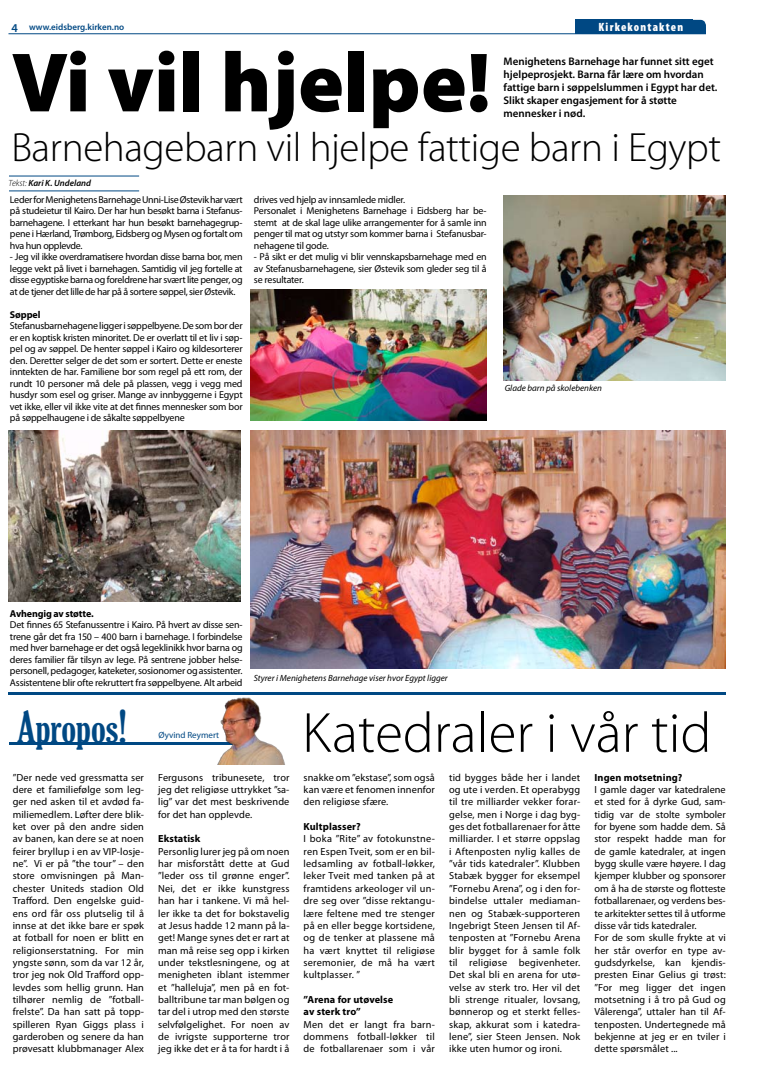
<style>
.page{position:relative;width:757px;height:1066px;background:#fff}
.page>*{position:absolute;margin:0;border:0;box-sizing:border-box;transform-origin:0 0}
.t1{font:900 85px "Myriad Pro";color:#000}
.t2{font:300 57px "Myriad Pro";color:#000}
.t3{font:extra-condensed 43px "Gloucester";color:#004883}
.t4{font:300 41px "Myriad Pro";letter-spacing:-.01em;color:#000}
.t5{font:900 condensed 12px "Myriad Pro";letter-spacing:.1em;color:#fff}
.t6{font:600 11px/13px "Myriad Pro";color:#000}
.t7{font:10.3px/12.4px "Myriad Pro";letter-spacing:.01em;color:#000;text-align:justify}
.t8{font:700 10.3px/12.4px "Myriad Pro";letter-spacing:.01em;color:#000}
.t9{font:10px/11.5px "Myriad Pro";letter-spacing:-.02em;color:#000;text-align:justify}
.t10{font:700 10px "Myriad Pro";letter-spacing:-.015em;color:#000}
.t11{font:italic 9px "Myriad Pro";color:#000}
.t12{font:600 9px "Myriad Pro";color:#004883}
.t13{font:italic 600 9px "Myriad Pro";color:#000}
.t14{font:9px "Myriad Pro";color:#004883}
.s1{font-size:12px}
.s2{font-weight:300}
</style>
<div class="page">
<div style="left:576px;top:20px;width:117px;height:14px;background:#004883"></div>
<div style="left:576px;top:20px;width:130px;height:14px;background:#004883;border-radius:6px"></div>
<div style="left:576px;top:27px;width:130px;height:7px;background:#004883"></div>
<hr style="left:8px;top:34px;width:698px;height:1px;background:#004883">
<hr style="left:9px;top:692px;width:717px;height:3px;background:#004883">
<hr style="left:9px;top:176px;width:130px;height:1px;background:#004883">
<hr style="left:9px;top:191px;width:130px;height:1px;background:#004883">
<hr style="left:10px;top:742px;width:239px;height:2px;background:#004883">
<img style="left:204px;top:697px;width:81px;height:67px">
<img style="left:9px;top:431px;width:232px;height:170px">
<img style="left:251px;top:431px;width:475px;height:238px">
<img style="left:251px;top:290px;width:235px;height:130px">
<img style="left:503px;top:196px;width:223px;height:185px">
<p class="t12" style="left:11px;top:21px;width:114px"><span class="s1">4</span> www.eidsberg.kirken.no</p>
<p class="t5" style="left:598px;top:20px;width:86px">Kirkekontakten</p>
<h1 class="t1" style="left:11px;top:34px;width:481px">Vi vil hjelpe!</h1>
<h3 class="t4" style="left:11px;top:124px;width:711px">Barnehagebarn vil hjelpe fattige barn i Egypt</h3>
<p class="t13" style="left:9px;top:177px;width:84px"><span class="s2">Tekst:</span> Kari K. Undeland</p>
<p class="t6" style="left:504px;top:54px;width:215px">Menighetens Barnehage har funnet sitt eget hjelpeprosjekt. Barna får lære om hvordan fattige barn i søppelslummen i Egypt har det.<br>Slikt skaper engasjement for å støtte mennesker i nød.</p>
<p class="t9" style="left:10px;top:193px;width:234px">Leder for Menighetens Barnehage Unni-Lise Østevik har vært på studeietur til Kairo. Der har hun besøkt barna i Stefanus&shy;barnehagene. I etterkant har hun besøkt barnehagegrup&shy;pene i Hærland, Trømborg, Eidsberg og Mysen og fortalt om hva hun opplevde.</p>
<p class="t9" style="left:10px;top:251px;width:234px">- Jeg vil ikke overdramatisere hvordan disse barna bor, men legge vekt på livet i barnehagen. Samtidig vil jeg fortelle at disse egyptiske barna og foreldrene har svært lite penger, og at de tjener det lille de har på å sortere søppel, sier Østevik.</p>
<p class="t10" style="left:10px;top:308px;width:32px">Søppel</p>
<p class="t9" style="left:10px;top:320px;width:234px">Stefanusbarnehagene ligger i søppelbyene. De som bor der er en koptisk kristen minoritet. De er overlatt til et liv i søp&shy;pel og av søppel. De henter søppel i Kairo og kildesorterer den. Deretter selger de det som er sortert. Dette er eneste inntekten de har. Familiene bor som regel på ett rom, der rundt 10 personer må dele på plassen, vegg i vegg med husdyr som esel og griser. Mange av innbyggerne i Egypt vet ikke, eller vil ikke vite at det finnes mennesker som bor på søppelhaugene i de såkalte søppelbyene</p>
<p class="t9" style="left:254px;top:193px;width:234px;text-align:left">drives ved hjelp av innsamlede midler.<br>Personalet i Menighetens Barnehage i Eidsberg har be&shy;stemt at de skal lage ulike arrangementer for å samle inn penger til mat og utstyr som kommer barna i Stefanusbar&shy;nehagene til gode.</p>
<p class="t9" style="left:254px;top:251px;width:234px">- På sikt er det mulig vi blir vennskapsbarnehage med en av Stefanusbarnehagene, sier Østevik som gleder seg til å se resultater.</p>
<p class="t11" style="left:505px;top:383px;width:99px">Glade barn på skolebenken</p>
<p class="t10" style="left:10px;top:607px;width:85px">Avhengig av støtte.</p>
<p class="t9" style="left:10px;top:619px;width:234px">Det finnes 65 Stefanussentre i Kairo. På hvert av disse sen&shy;trene går det fra 150 – 400 barn i barnehage. I forbindelse med hver barnehage er det også legeklinikk hvor barna og deres familier får tilsyn av lege. På sentrene jobber helse&shy;personell, pedagoger, kateketer, sosionomer og assistenter.<br>Assistentene blir ofte rekruttert fra søppelbyene. Alt arbeid</p>
<h3 class="t3" style="left:17px;top:702px;width:111px">Apropos!</h3>
<p class="t14" style="left:158px;top:729px;width:62px">Øyvind Reymert</p>
<p class="t11" style="left:254px;top:673px;width:196px">Styrer i Menighetens Barnehage viser hvor Egypt ligger</p>
<h2 class="t2" style="left:302px;top:701px;width:411px">Katedraler i vår tid</h2>
<p class="t7" style="left:13px;top:771px;width:133px">”Der nede ved gressmatta ser dere et familiefølge som leg&shy;ger ned asken til et avdød fa&shy;miliemedlem. Løfter dere blik&shy;ket over på den andre siden av banen, kan dere se at noen feirer bryllup i en av VIP-losje&shy;ne”. Vi er på ”the tour” – den store omvisningen på Man&shy;chester Uniteds stadion Old Trafford. Den engelske guid&shy;ens ord får oss plutselig til å innse at det ikke bare er spøk at fotball for noen er blitt en religionserstatning. For min yngste sønn, som da var 12 år, tror jeg nok Old Trafford opp&shy;levdes som hellig grunn. Han tilhører nemlig de ”fotball&shy;frelste”. Da han satt på topp&shy;spilleren Ryan Giggs plass i garderoben og senere da han prøvesatt klubbmanager Alex</p>
<p class="t7" style="left:158px;top:771px;width:133px">Fergusons tribunesete, tror jeg det religiøse uttrykket ”sa&shy;lig” var det mest beskrivende for det han opplevde.</p>
<p class="t8" style="left:158px;top:832px;width:44px">Ekstatisk</p>
<p class="t7" style="left:158px;top:845px;width:133px">Personlig lurer jeg på om noen har misforstått dette at Gud ”leder oss til grønne enger”.<br>Nei, det er ikke kunstgress han har i tankene. Vi må hel&shy;ler ikke ta det for bokstavelig at Jesus hadde 12 mann på la&shy;get! Mange synes det er rart at man må reise seg opp i kirken under tekstlesningene, og at menigheten iblant istemmer et ”halleluja”, men på en fot&shy;balltribune tar man bølgen og tar del i utrop med den største selvfølgelighet. For noen av de ivrigste supporterne tror jeg ikke det er å ta for hardt i å</p>
<p class="t7" style="left:304px;top:771px;width:133px">snakke om ”ekstase”, som også kan være et fenomen innenfor den religiøse sfære.</p>
<p class="t8" style="left:304px;top:820px;width:59px">Kultplasser?</p>
<p class="t7" style="left:304px;top:832px;width:133px">I boka ”Rite” av fotokunstne&shy;ren Espen Tveit, som er en bil&shy;ledsamling av fotball-løkker, leker Tveit med tanken på at framtidens arkeologer vil un&shy;dre seg over ”disse rektangu&shy;lære feltene med tre stenger på en eller begge kortsidene, og de tenker at plassene må ha vært knyttet til religiøse seremonier, de må ha vært kultplasser. ”</p>
<p class="t8" style="left:304px;top:993px;width:91px">”Arena for utøvelse av sterk tro”</p>
<p class="t7" style="left:304px;top:1018px;width:133px">Men det er langt fra barn&shy;dommens fotball-løkker til de fotballarenaer som i vår</p>
<p class="t7" style="left:449px;top:771px;width:133px">tid bygges både her i landet og ute i verden. Et operabygg til tre milliarder vekker forar&shy;gelse, men i Norge i dag byg&shy;ges det fotballarenaer for åtte milliarder. I et større oppslag i Aftenposten nylig kalles de ”vår tids katedraler”. Klubben Stabæk bygger for eksempel ”Fornebu Arena”, og i den for&shy;bindelse uttaler mediaman&shy;nen og Stabæk-supporteren Ingebrigt Steen Jensen til Af&shy;tenposten at ”Fornebu Arena blir bygget for å samle folk til religiøse begivenheter.<br>Det skal bli en arena for utø&shy;velse av sterk tro. Her vil det bli strenge ritualer, lovsang, bønnerop og et sterkt felles&shy;skap, akkurat som i katedra&shy;lene”, sier Steen Jensen. Nok ikke uten humor og ironi.</p>
<p class="t8" style="left:594px;top:770px;width:90px">Ingen motsetning?</p>
<p class="t7" style="left:594px;top:783px;width:133px;text-align:left">I gamle dager var katedralene et sted for å dyrke Gud, sam&shy;tidig var de stolte symboler for byene som hadde dem. Så stor respekt hadde man for de gamle katedraler, at ingen bygg skulle være høyere. I dag kjemper klubber og sponsorer om å ha de største og flotteste fotballarenaer, og verdens bes&shy;te arkitekter settes til å utforme disse vår tids katedraler.<br>For de som skulle frykte at vi her står overfor en type av&shy;gudsdyrkelse, kan kjendis&shy;presten Einar Gelius gi trøst: ”For meg ligger det ingen motsetning i å tro på Gud og<br>Vålerenga”, uttaler han til Af&shy;tenposten. Undertegnede må bekjenne at jeg er en tviler i dette spørsmålet ...</p>
</div>
